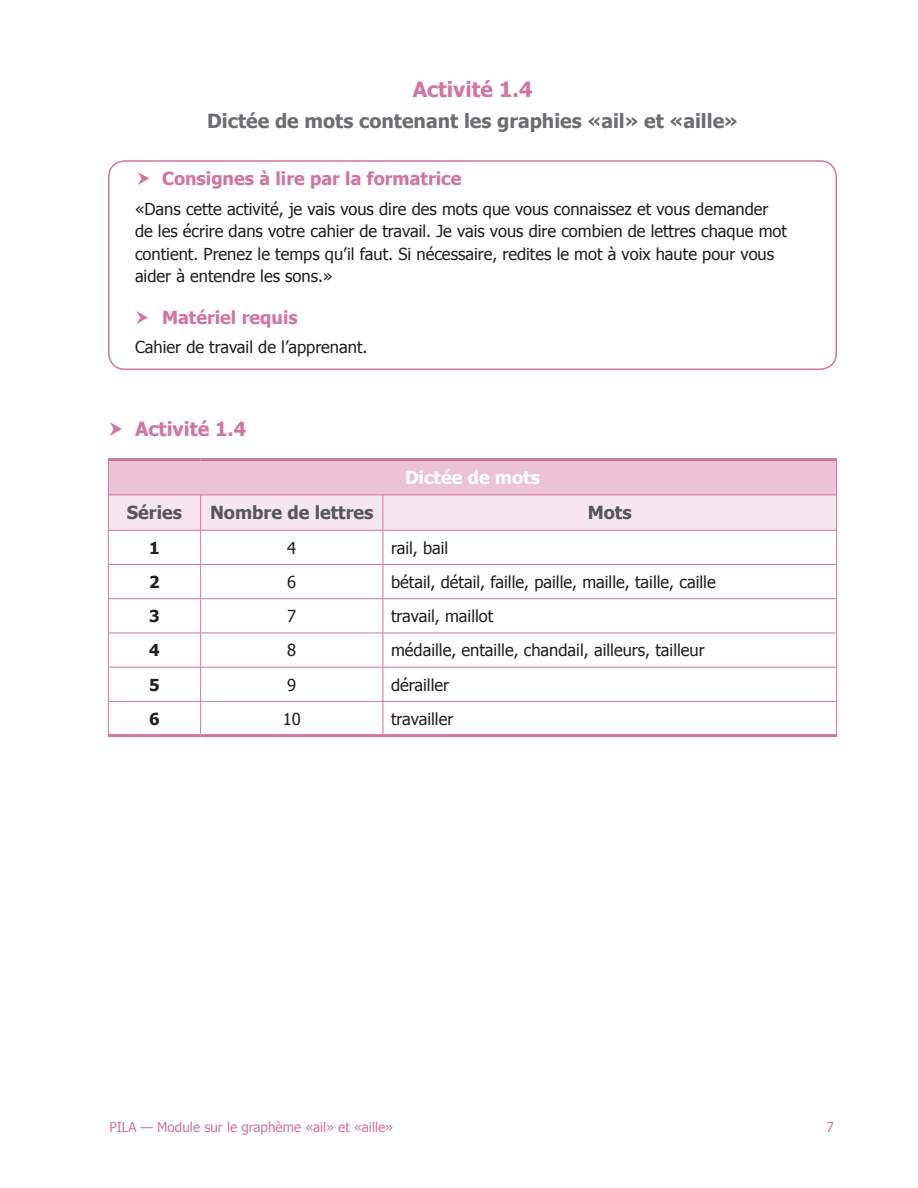
<style>
.page{position:relative;width:918px;height:1188px;background:#fff}
.page>*{position:absolute;margin:0;border:0;box-sizing:border-box;transform-origin:0 0}
.Activité_-_titre_mau{font:700 21px "Tahoma";color:#d1749f}
.Activité_-_sous-titr{font:700 19.5px "Tahoma";color:#6c6d70}
.Activité_x_x_mauve{font:700 19.5px "Tahoma";color:#d1749f}
.Activité_-_boîte_mau{font:700 18px "Tahoma";color:#d1749f}
.Tableau_titre_gris{font:700 18px "Tahoma";color:#57585a}
.Tableau_titre_blanc{font:700 18px "Tahoma";color:#fff}
.Activité_-_boîte_tex{font:16.5px/22.5px "Tahoma";color:#231f20}
.Tableau_texte_noir{font:16.5px "Tahoma";color:#231f20}
.Tableau_texte_mauve{font:700 16.5px "Tahoma";color:#231f20}
.t1{font:13.5px "Tahoma";color:#d1749f}
</style>
<div class="page">
<div style="left:108px;top:160px;width:729px;height:210px;border:2px solid #d1749f;border-radius:16px"></div>
<div style="left:108px;top:460px;width:729px;height:35px;background:#ebc3d5"></div>
<div style="left:109px;top:496px;width:727px;height:34px;background:#f7e6ed"></div>
<hr style="left:108px;top:495px;width:1px;height:35px;background:#d1749f">
<hr style="left:108px;top:495px;width:93px;height:1px;background:#d1749f">
<hr style="left:201px;top:495px;width:182px;height:1px;background:#d1749f">
<hr style="left:200px;top:495px;width:1px;height:35px;background:#d1749f">
<hr style="left:383px;top:495px;width:1px;height:35px;background:#d1749f">
<hr style="left:383px;top:495px;width:454px;height:1px;background:#d1749f">
<hr style="left:836px;top:495px;width:1px;height:35px;background:#d1749f">
<hr style="left:108px;top:458px;width:93px;height:3px;background:#d1749f">
<hr style="left:201px;top:458px;width:182px;height:3px;background:#d1749f">
<hr style="left:383px;top:458px;width:454px;height:3px;background:#d1749f">
<hr style="left:108px;top:461px;width:1px;height:34px;background:#d1749f">
<hr style="left:836px;top:461px;width:1px;height:34px;background:#d1749f">
<hr style="left:108px;top:530px;width:93px;height:1px;background:#d1749f">
<hr style="left:108px;top:531px;width:1px;height:33px;background:#d1749f">
<hr style="left:201px;top:530px;width:182px;height:1px;background:#d1749f">
<hr style="left:200px;top:531px;width:1px;height:33px;background:#d1749f">
<hr style="left:383px;top:530px;width:454px;height:1px;background:#d1749f">
<hr style="left:383px;top:531px;width:1px;height:33px;background:#d1749f">
<hr style="left:836px;top:531px;width:1px;height:33px;background:#d1749f">
<hr style="left:108px;top:564px;width:93px;height:1px;background:#d1749f">
<hr style="left:108px;top:565px;width:1px;height:33px;background:#d1749f">
<hr style="left:201px;top:564px;width:182px;height:1px;background:#d1749f">
<hr style="left:200px;top:565px;width:1px;height:33px;background:#d1749f">
<hr style="left:383px;top:564px;width:454px;height:1px;background:#d1749f">
<hr style="left:383px;top:565px;width:1px;height:33px;background:#d1749f">
<hr style="left:836px;top:565px;width:1px;height:33px;background:#d1749f">
<hr style="left:108px;top:598px;width:93px;height:1px;background:#d1749f">
<hr style="left:108px;top:599px;width:1px;height:34px;background:#d1749f">
<hr style="left:201px;top:598px;width:182px;height:1px;background:#d1749f">
<hr style="left:200px;top:599px;width:1px;height:34px;background:#d1749f">
<hr style="left:383px;top:598px;width:454px;height:1px;background:#d1749f">
<hr style="left:383px;top:599px;width:1px;height:34px;background:#d1749f">
<hr style="left:836px;top:599px;width:1px;height:34px;background:#d1749f">
<hr style="left:108px;top:633px;width:93px;height:1px;background:#d1749f">
<hr style="left:108px;top:633px;width:1px;height:34px;background:#d1749f">
<hr style="left:201px;top:633px;width:182px;height:1px;background:#d1749f">
<hr style="left:200px;top:633px;width:1px;height:34px;background:#d1749f">
<hr style="left:383px;top:633px;width:454px;height:1px;background:#d1749f">
<hr style="left:383px;top:633px;width:1px;height:34px;background:#d1749f">
<hr style="left:836px;top:633px;width:1px;height:34px;background:#d1749f">
<hr style="left:108px;top:667px;width:93px;height:1px;background:#d1749f">
<hr style="left:108px;top:668px;width:1px;height:33px;background:#d1749f">
<hr style="left:201px;top:667px;width:182px;height:1px;background:#d1749f">
<hr style="left:200px;top:668px;width:1px;height:33px;background:#d1749f">
<hr style="left:383px;top:667px;width:454px;height:1px;background:#d1749f">
<hr style="left:383px;top:668px;width:1px;height:33px;background:#d1749f">
<hr style="left:836px;top:668px;width:1px;height:33px;background:#d1749f">
<hr style="left:108px;top:701px;width:93px;height:1px;background:#d1749f">
<hr style="left:108px;top:702px;width:1px;height:32px;background:#d1749f">
<hr style="left:201px;top:701px;width:182px;height:1px;background:#d1749f">
<hr style="left:200px;top:702px;width:1px;height:32px;background:#d1749f">
<hr style="left:383px;top:701px;width:454px;height:1px;background:#d1749f">
<hr style="left:383px;top:702px;width:1px;height:32px;background:#d1749f">
<hr style="left:836px;top:702px;width:1px;height:32px;background:#d1749f">
<hr style="left:108px;top:734px;width:93px;height:3px;background:#d1749f">
<hr style="left:201px;top:734px;width:182px;height:3px;background:#d1749f">
<hr style="left:383px;top:734px;width:454px;height:3px;background:#d1749f">
<p class="Activité_-_titre_mau" style="left:413px;top:75px;width:121px">Activité 1.4</p>
<p class="Activité_-_sous-titr" style="left:207px;top:107px;width:532px">Dictée de mots contenant les graphies «ail» et «aille»</p>
<p class="Activité_-_boîte_mau" style="left:162px;top:166px;width:301px">Consignes à lire par la formatrice</p>
<p class="Activité_-_boîte_tex" style="left:135px;top:197px;width:654px">«Dans cette activité, je vais vous dire des mots que vous connaissez et vous demander de les écrire dans votre cahier de travail. Je vais vous dire combien de lettres chaque mot contient. Prenez le temps qu’il faut. Si nécessaire, redites le mot à voix haute pour vous aider à entendre les sons.»</p>
<p class="Activité_-_boîte_mau" style="left:162px;top:305px;width:137px">Matériel requis</p>
<p class="Activité_-_boîte_tex" style="left:135px;top:335px;width:234px">Cahier de travail de l’apprenant.</p>
<p class="Activité_x_x_mauve" style="left:135px;top:415px;width:113px">Activité 1.4</p>
<p class="Tableau_titre_blanc" style="left:405px;top:465px;width:137px">Dictée de mots</p>
<p class="Tableau_titre_gris" style="left:127px;top:500px;width:57px">Séries</p>
<p class="Tableau_titre_gris" style="left:210px;top:500px;width:165px">Nombre de lettres</p>
<p class="Tableau_titre_gris" style="left:588px;top:500px;width:45px">Mots</p>
<p class="Tableau_texte_mauve" style="left:149px;top:536px;width:12px">1</p>
<p class="Tableau_texte_noir" style="left:287px;top:537px;width:11px">4</p>
<p class="Tableau_texte_noir" style="left:391px;top:537px;width:59px">rail, bail</p>
<p class="Tableau_texte_mauve" style="left:149px;top:570px;width:12px">2</p>
<p class="Tableau_texte_noir" style="left:287px;top:571px;width:11px">6</p>
<p class="Tableau_texte_noir" style="left:391px;top:571px;width:326px">bétail, détail, faille, paille, maille, taille, caille</p>
<p class="Tableau_texte_mauve" style="left:149px;top:605px;width:12px">3</p>
<p class="Tableau_texte_noir" style="left:287px;top:605px;width:11px">7</p>
<p class="Tableau_texte_noir" style="left:391px;top:605px;width:104px">travail, maillot</p>
<p class="Tableau_texte_mauve" style="left:149px;top:639px;width:12px">4</p>
<p class="Tableau_texte_noir" style="left:287px;top:639px;width:11px">8</p>
<p class="Tableau_texte_noir" style="left:391px;top:639px;width:315px">médaille, entaille, chandail, ailleurs, tailleur</p>
<p class="Tableau_texte_mauve" style="left:149px;top:673px;width:12px">5</p>
<p class="Tableau_texte_noir" style="left:287px;top:674px;width:11px">9</p>
<p class="Tableau_texte_noir" style="left:391px;top:674px;width:60px">dérailler</p>
<p class="Tableau_texte_mauve" style="left:149px;top:707px;width:12px">6</p>
<p class="Tableau_texte_noir" style="left:283px;top:708px;width:20px">10</p>
<p class="Tableau_texte_noir" style="left:391px;top:708px;width:64px">travailler</p>
<p class="t1" style="left:110px;top:1118px;width:285px">PILA — Module sur le graphème «ail» et «aille»</p>
<p class="t1" style="left:827px;top:1118px;width:9px">7</p>
</div>
